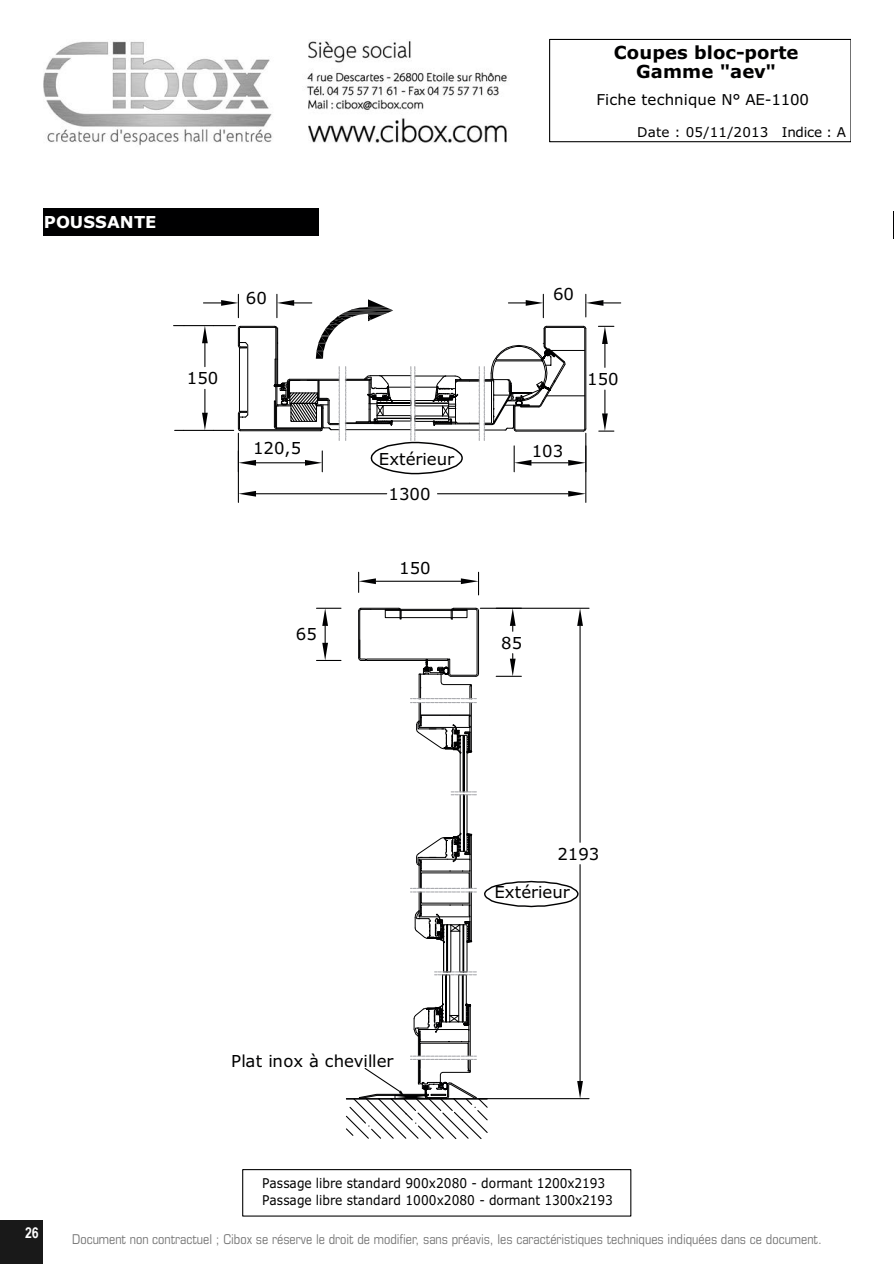
<style>
.page{position:relative;width:894px;height:1264px;background:#fff}
.page>*{position:absolute;margin:0;border:0;box-sizing:border-box;transform-origin:0 0}
.t1{font:700 18px/19.5px "Verdana";letter-spacing:.005em;color:#000001;text-align:center}
.t2{font:16.5px "Verdana";color:#000001}
.t3{font:700 16.5px "Verdana";color:#fff}
.t4{font:15px "Verdana";color:#000001}
.t5{font:700 15px "Arial Narrow";color:#fff}
.t6{font:condensed 13.5px "Eurostile";color:#757575}
.t7{font:13.5px/17px "Verdana";color:#000001;scale:.9 1}
.t8{font:13.5px "Verdana";color:#000001}
</style>
<div class="page">
<div style="left:43px;top:208px;width:275px;height:28px;background:#000001"></div>
<div style="left:549px;top:39px;width:302px;height:103px;border:1px solid #000001"></div>
<div style="left:242px;top:1169px;width:389px;height:47px;border:1px solid #000001"></div>
<hr style="left:184px;top:325px;width:30px;height:1px;background:#000001">
<hr style="left:184px;top:430px;width:30px;height:1px;background:#000001">
<div style="left:366px;top:659px;width:82px;height:2px;border:1px solid #000001"></div>
<div style="left:419px;top:860px;width:2px;height:28px;border:1px solid #000001"></div>
<hr style="left:447px;top:925px;width:1px;height:47px;background:#000001">
<hr style="left:463px;top:925px;width:1px;height:47px;background:#000001">
<div style="left:442px;top:974px;width:8px;height:48px;border:1px solid #000001"></div>
<hr style="left:445px;top:975px;width:1px;height:47px;background:#000001">
<hr style="left:446px;top:975px;width:1px;height:47px;background:#000001">
<hr style="left:463px;top:975px;width:1px;height:47px;background:#000001">
<hr style="left:462px;top:975px;width:1px;height:47px;background:#000001">
<svg style="left:316px;top:608px;width:25px;height:53px"></svg>
<hr style="left:376px;top:581px;width:85px;height:1px;background:#000001">
<svg style="left:358px;top:572px;width:18px;height:20px"></svg>
<svg style="left:461px;top:572px;width:18px;height:23px"></svg>
<svg style="left:509px;top:609px;width:7px;height:22px"></svg>
<svg style="left:496px;top:654px;width:25px;height:23px"></svg>
<hr style="left:443px;top:925px;width:1px;height:47px;background:#000001">
<hr style="left:442px;top:975px;width:1px;height:47px;background:#000001">
<svg style="left:484px;top:880px;width:95px;height:28px"></svg>
<svg style="left:410px;top:888px;width:66px;height:55px"></svg>
<svg style="left:435px;top:971px;width:41px;height:4px"></svg>
<svg style="left:346px;top:1003px;width:143px;height:136px"></svg>
<div style="left:385px;top:609px;width:82px;height:9px;border:1px solid #000001"></div>
<svg style="left:410px;top:608px;width:69px;height:263px"></svg>
<svg style="left:358px;top:608px;width:44px;height:53px"></svg>
<hr style="left:238px;top:433px;width:1px;height:69px;background:#000001">
<hr style="left:585px;top:433px;width:1px;height:69px;background:#000001">
<hr style="left:256px;top:493px;width:131px;height:1px;background:#000001">
<hr style="left:437px;top:493px;width:131px;height:1px;background:#000001">
<svg style="left:238px;top:491px;width:18px;height:6px"></svg>
<svg style="left:568px;top:491px;width:18px;height:6px"></svg>
<hr style="left:480px;top:608px;width:109px;height:1px;background:#000001">
<hr style="left:480px;top:1098px;width:109px;height:1px;background:#000001">
<hr style="left:579px;top:626px;width:2px;height:216px;background:#000001">
<hr style="left:579px;top:864px;width:2px;height:217px;background:#000001">
<svg style="left:577px;top:608px;width:6px;height:18px"></svg>
<svg style="left:577px;top:1081px;width:6px;height:17px"></svg>
<svg style="left:202px;top:294px;width:419px;height:181px"></svg>
<svg style="left:893px;top:211px;width:1px;height:28px"></svg>
<img style="left:43px;top:40px;width:465px;height:106px">
<div style="left:0;top:1221px;width:43px;height:43px;background:#191919"></div>
<h1 class="t1" style="left:614px;top:43px;width:186px">Coupes bloc-porte<br>Gamme "aev"</h1>
<p class="t4" style="left:596px;top:90px;width:214px">Fiche technique N° AE-1100</p>
<p class="t3" style="left:44px;top:212px;width:114px">POUSSANTE</p>
<p class="t2" style="left:187px;top:368px;width:33px">150</p>
<p class="t2" style="left:246px;top:287px;width:22px">60</p>
<p class="t2" style="left:253px;top:438px;width:50px">120,5</p>
<p class="t2" style="left:296px;top:624px;width:22px">65</p>
<p class="t8" style="left:637px;top:123px;width:210px">Date : 05/11/2013 Indice : A</p>
<p class="t2" style="left:379px;top:448px;width:77px">Extérieur</p>
<p class="t2" style="left:388px;top:484px;width:43px">1300</p>
<p class="t2" style="left:399px;top:557px;width:33px">150</p>
<p class="t2" style="left:553px;top:284px;width:22px">60</p>
<p class="t2" style="left:532px;top:440px;width:33px">103</p>
<p class="t2" style="left:587px;top:368px;width:33px">150</p>
<p class="t2" style="left:501px;top:632px;width:22px">85</p>
<p class="t2" style="left:557px;top:843px;width:43px">2193</p>
<p class="t2" style="left:231px;top:1050px;width:164px">Plat inox à cheviller</p>
<p class="t2" style="left:494px;top:882px;width:77px">Extérieur</p>
<p class="t7" style="left:262px;top:1175px;width:391px">Passage libre standard 900x2080 - dormant 1200x2193<br>Passage libre standard 1000x2080 - dormant 1300x2193</p>
<p class="t5" style="left:25px;top:1224px;width:15px">26</p>
<p class="t6" style="left:72px;top:1234px;width:751px">Document non contractuel ; Cibox se réserve le droit de modifier, sans préavis, les caractéristiques techniques indiquées dans ce document.</p>
</div>
